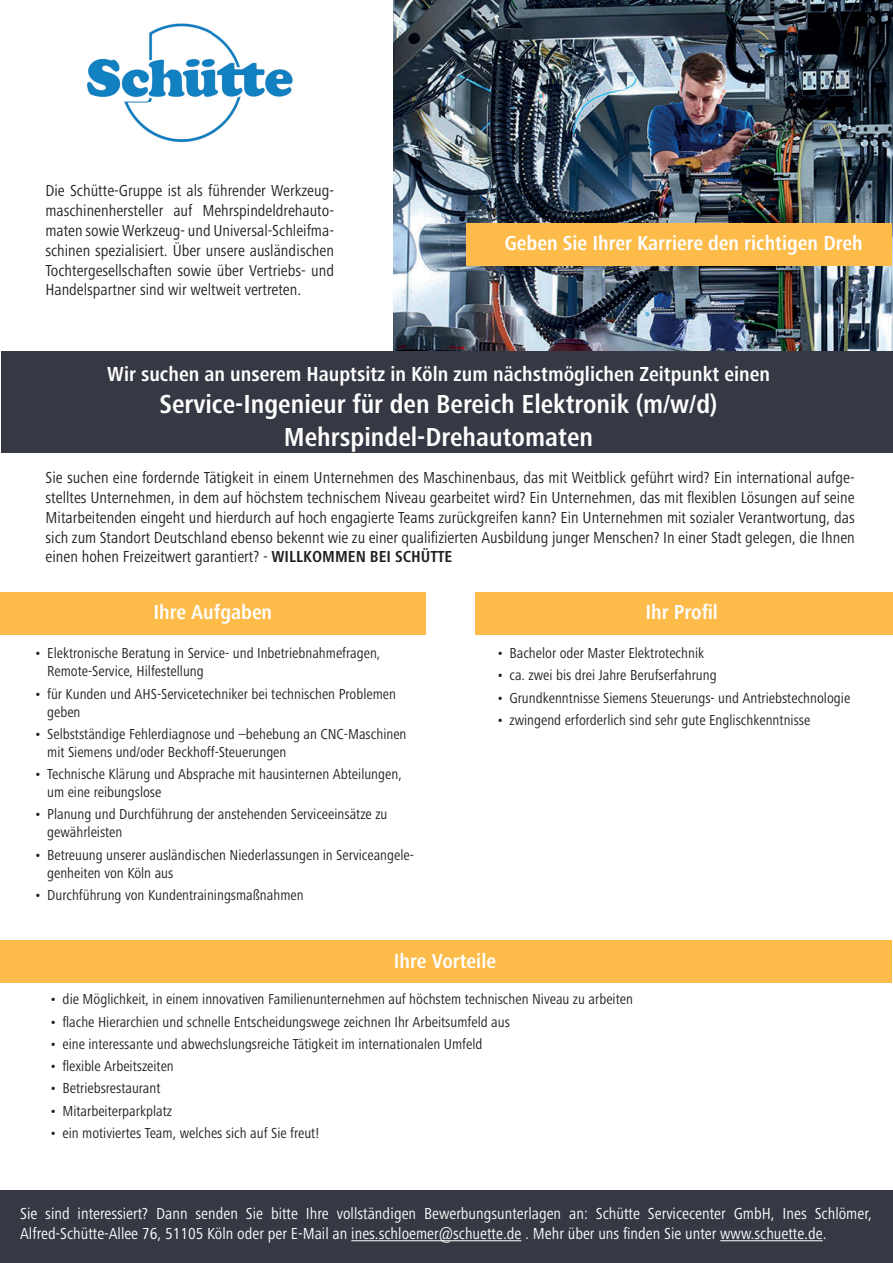
<style>
.page{position:relative;width:893px;height:1263px;background:#fff}
.page>*{position:absolute;margin:0;border:0;box-sizing:border-box;transform-origin:0 0}
.t1{font:700 condensed 27px/32.4px "Frutiger Next Pro";color:#fff;text-align:center}
.t2{font:700 condensed 21px "Frutiger Next Pro";color:#fff}
.t3{font:condensed 16.5px/19.8px "Frutiger Next Pro";color:#231f20;text-align:justify}
.t4{font:condensed 16.5px/19.8px "Frutiger Next Pro";color:#fff}
.t5{font:condensed 15px/18px "Frutiger Next Pro";color:#231f20}
.s1{font-weight:700}
</style>
<div class="page">
<img style="left:87px;top:23px;width:206px;height:120px">
<img style="left:394px;top:0;width:499px;height:351px">
<div style="left:1px;top:351px;width:892px;height:102px;background:#363943"></div>
<div style="left:467px;top:224px;width:425px;height:42px;background:#fdbb49"></div>
<div style="left:0;top:592px;width:425px;height:43px;background:#fdbb49"></div>
<div style="left:0;top:940px;width:892px;height:42px;background:#fdbb49"></div>
<div style="left:0;top:1190px;width:893px;height:73px;background:#363943"></div>
<hr style="left:351px;top:1240px;width:170px;height:1px;background:#fff">
<hr style="left:720px;top:1240px;width:103px;height:1px;background:#fff">
<div style="left:476px;top:592px;width:417px;height:43px;background:#fdbb49"></div>
<p class="t3" style="left:45px;top:181px;width:290px">Die Schütte-Gruppe ist als führender Werkzeug&shy;maschinenhersteller auf Mehrspindeldrehauto&shy;maten sowie Werkzeug- und Universal-Schleifma&shy;schinen spezialisiert. Über unsere ausländischen Tochtergesellschaften sowie über Vertriebs- und Handelspartner sind wir weltweit vertreten.</p>
<h2 class="t2" style="left:505px;top:231px;width:360px">Geben Sie Ihrer Karriere den richtigen Dreh</h2>
<h2 class="t2" style="left:107px;top:362px;width:664px">Wir suchen an unserem Hauptsitz in Köln zum nächstmöglichen Zeitpunkt einen</h2>
<h1 class="t1" style="left:160px;top:388px;width:559px">Service-Ingenieur für den Bereich Elektronik (m/w/d)<br>Mehrspindel-Drehautomaten</h1>
<p class="t3" style="left:46px;top:468px;width:811px">Sie suchen eine fordernde Tätigkeit in einem Unternehmen des Maschinenbaus, das mit Weitblick geführt wird? Ein international aufge&shy;stelltes Unternehmen, in dem auf höchstem technischem Niveau gearbeitet wird? Ein Unternehmen, das mit flexiblen Lösungen auf seine Mitarbeitenden eingeht und hierdurch auf hoch engagierte Teams zurückgreifen kann? Ein Unternehmen mit sozialer Verantwortung, das sich zum Standort Deutschland ebenso bekennt wie zu einer qualifizierten Ausbildung junger Menschen? In einer Stadt gelegen, die Ihnen einen hohen Freizeitwert garantiert? - <span class="s1">WILLKOMMEN BEI SCHÜTTE</span></p>
<h2 class="t2" style="left:645px;top:600px;width:74px">Ihr Profil</h2>
<h2 class="t2" style="left:153px;top:600px;width:120px">Ihre Aufgaben</h2>
<p class="t5" style="left:47px;top:644px;width:335px;text-indent:-13px">• Elektronische Beratung in Service- und Inbetriebnahmefragen,<br>Remote-Service, Hilfestellung</p>
<p class="t5" style="left:47px;top:684px;width:350px;text-indent:-13px">• für Kunden und AHS-Servicetechniker bei technischen Problemen geben</p>
<p class="t5" style="left:47px;top:725px;width:361px;text-indent:-13px">• Selbstständige Fehlerdiagnose und –behebung an CNC-Maschinen mit Siemens und/oder Beckhoff-Steuerungen</p>
<p class="t5" style="left:47px;top:765px;width:356px;text-indent:-13px">• Technische Klärung und Absprache mit hausinternen Abteilungen, um eine reibungslose</p>
<p class="t5" style="left:47px;top:805px;width:342px;text-indent:-13px">• Planung und Durchführung der anstehenden Serviceeinsätze zu gewährleisten</p>
<p class="t5" style="left:47px;top:845px;width:368px;text-indent:-13px">• Betreuung unserer ausländischen Niederlassungen in Serviceangele&shy;genheiten von Köln aus</p>
<p class="t5" style="left:34px;top:886px;width:271px">• Durchführung von Kundentrainingsmaßnahmen</p>
<p class="t5" style="left:497px;top:644px;width:209px">• Bachelor oder Master Elektrotechnik</p>
<p class="t5" style="left:497px;top:666px;width:222px">• ca. zwei bis drei Jahre Berufserfahrung</p>
<p class="t5" style="left:497px;top:689px;width:355px">• Grundkenntnisse Siemens Steuerungs- und Antriebstechnologie</p>
<p class="t5" style="left:497px;top:711px;width:315px">• zwingend erforderlich sind sehr gute Englischkenntnisse</p>
<h2 class="t2" style="left:394px;top:949px;width:104px">Ihre Vorteile</h2>
<p class="t5" style="left:50px;top:990px;width:585px">• die Möglichkeit, in einem innovativen Familienunternehmen auf höchstem technischen Niveau zu arbeiten</p>
<p class="t5" style="left:50px;top:1013px;width:462px">• flache Hierarchien und schnelle Entscheidungswege zeichnen Ihr Arbeitsumfeld aus</p>
<p class="t5" style="left:50px;top:1035px;width:434px">• eine interessante und abwechslungsreiche Tätigkeit im internationalen Umfeld</p>
<p class="t5" style="left:50px;top:1057px;width:126px">• flexible Arbeitszeiten</p>
<p class="t5" style="left:50px;top:1079px;width:112px">• Betriebsrestaurant</p>
<p class="t5" style="left:50px;top:1102px;width:124px">• Mitarbeiterparkplatz</p>
<p class="t5" style="left:50px;top:1124px;width:271px">• ein motiviertes Team, welches sich auf Sie freut!</p>
<p class="t4" style="left:20px;top:1204px;width:853px">Sie sind interessiert? Dann senden Sie bitte Ihre vollständigen Bewerbungsunterlagen an: Schütte Servicecenter GmbH, Ines Schlömer,<br>Alfred-Schütte-Allee 76, 51105 Köln oder per E-Mail an ines.schloemer@schuette.de . Mehr über uns finden Sie unter www.schuette.de.</p>
</div>
